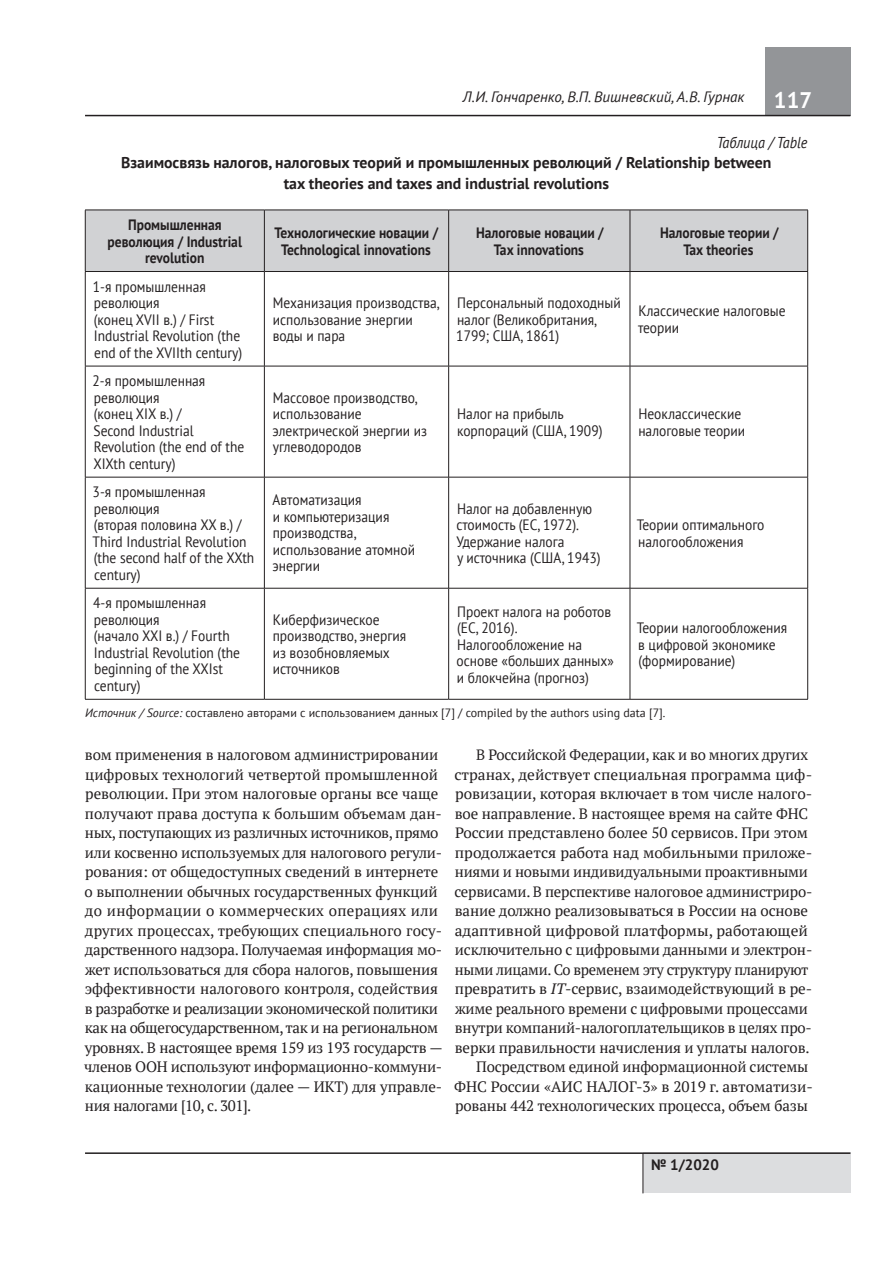
<style>
.page{position:relative;width:893px;height:1263px;background:#fff}
.page>*{position:absolute;margin:0;border:0;box-sizing:border-box;transform-origin:0 0}
.t1{font:700 22.5px "PT Sans";color:#fff}
.t2{font:700 15.75px/20.2px "PT Sans";color:#231f20;text-align:center}
.t3{font:italic 15.75px "PT Sans";color:#231f20;scale:.9 1}
.t4{font:15px/19.5px "PT Serif";letter-spacing:-.01em;color:#231f20}
.t5{font:15px/16.5px "PT Sans";color:#231f20;scale:.9 1}
.t6{font:700 15px/16.5px "PT Sans";color:#231f20;text-align:center;scale:.9 1}
.t7{font:italic 15px "PT Sans";color:#231f20}
.t8{font:700 15px "PT Sans";color:#231f20}
.t9{font:12px "PT Sans";color:#231f20}
.s1{font-style:italic}
</style>
<div class="page">
<div style="left:765px;top:48px;width:85px;height:68px;background:#939598"></div>
<div style="left:643px;top:1152px;width:207px;height:41px;background:#dcdddf"></div>
<hr style="left:643px;top:1153px;width:1px;height:40px;background:#231f20">
<hr style="left:85px;top:1152px;width:765px;height:2px;background:#231f20">
<hr style="left:85px;top:115px;width:765px;height:1px;background:#231f20">
<div style="left:86px;top:211px;width:721px;height:60px;background:#d1d2d4"></div>
<hr style="left:264px;top:210px;width:1px;height:61px;background:#231f20">
<hr style="left:448px;top:210px;width:1px;height:61px;background:#231f20">
<hr style="left:630px;top:210px;width:1px;height:61px;background:#231f20">
<hr style="left:264px;top:272px;width:1px;height:94px;background:#231f20">
<hr style="left:448px;top:272px;width:1px;height:94px;background:#231f20">
<hr style="left:630px;top:272px;width:1px;height:94px;background:#231f20">
<hr style="left:85px;top:366px;width:179px;height:1px;background:#231f20">
<hr style="left:264px;top:366px;width:185px;height:1px;background:#231f20">
<hr style="left:264px;top:366px;width:1px;height:111px;background:#231f20">
<hr style="left:449px;top:366px;width:181px;height:1px;background:#231f20">
<hr style="left:448px;top:366px;width:1px;height:111px;background:#231f20">
<hr style="left:630px;top:366px;width:178px;height:1px;background:#231f20">
<hr style="left:630px;top:366px;width:1px;height:111px;background:#231f20">
<hr style="left:85px;top:477px;width:179px;height:1px;background:#231f20">
<hr style="left:264px;top:477px;width:185px;height:1px;background:#231f20">
<hr style="left:264px;top:477px;width:1px;height:111px;background:#231f20">
<hr style="left:449px;top:477px;width:181px;height:1px;background:#231f20">
<hr style="left:448px;top:477px;width:1px;height:111px;background:#231f20">
<hr style="left:630px;top:477px;width:178px;height:1px;background:#231f20">
<hr style="left:630px;top:477px;width:1px;height:111px;background:#231f20">
<hr style="left:85px;top:588px;width:179px;height:1px;background:#231f20">
<hr style="left:264px;top:588px;width:185px;height:1px;background:#231f20">
<hr style="left:264px;top:588px;width:1px;height:111px;background:#231f20">
<hr style="left:449px;top:588px;width:181px;height:1px;background:#231f20">
<hr style="left:448px;top:588px;width:1px;height:111px;background:#231f20">
<hr style="left:630px;top:588px;width:178px;height:1px;background:#231f20">
<hr style="left:630px;top:588px;width:1px;height:111px;background:#231f20">
<hr style="left:85px;top:272px;width:1px;height:94px;background:#231f20">
<hr style="left:807px;top:272px;width:1px;height:94px;background:#231f20">
<hr style="left:85px;top:366px;width:1px;height:111px;background:#231f20">
<hr style="left:807px;top:366px;width:1px;height:111px;background:#231f20">
<hr style="left:85px;top:477px;width:1px;height:111px;background:#231f20">
<hr style="left:807px;top:477px;width:1px;height:111px;background:#231f20">
<hr style="left:85px;top:588px;width:1px;height:111px;background:#231f20">
<hr style="left:807px;top:588px;width:1px;height:111px;background:#231f20">
<hr style="left:85px;top:699px;width:179px;height:1px;background:#231f20">
<hr style="left:264px;top:699px;width:185px;height:1px;background:#231f20">
<hr style="left:449px;top:699px;width:181px;height:1px;background:#231f20">
<hr style="left:630px;top:699px;width:178px;height:1px;background:#231f20">
<hr style="left:85px;top:210px;width:179px;height:1px;background:#231f20">
<hr style="left:85px;top:210px;width:1px;height:61px;background:#231f20">
<hr style="left:264px;top:210px;width:185px;height:1px;background:#231f20">
<hr style="left:449px;top:210px;width:181px;height:1px;background:#231f20">
<hr style="left:630px;top:210px;width:178px;height:1px;background:#231f20">
<hr style="left:807px;top:210px;width:1px;height:61px;background:#231f20">
<hr style="left:85px;top:271px;width:179px;height:1px;background:#231f20">
<hr style="left:264px;top:271px;width:185px;height:1px;background:#231f20">
<hr style="left:449px;top:271px;width:181px;height:1px;background:#231f20">
<hr style="left:630px;top:271px;width:178px;height:1px;background:#231f20">
<p class="t7" style="left:463px;top:87px;width:283px">Л.И. Гончаренко, В.П. Вишневский, А.В. Гурнак</p>
<h1 class="t1" style="left:774px;top:85px;width:40px">117</h1>
<p class="t3" style="left:717px;top:133px;width:102px">Таблица / Table</p>
<p class="t2" style="left:121px;top:153px;width:652px">Взаимосвязь налогов, налоговых теорий и промышленных революций / Relationship between tax theories and taxes and industrial revolutions</p>
<p class="t6" style="left:108px;top:216px;width:151px">Промышленная революция / Industrial revolution</p>
<p class="t6" style="left:274px;top:224px;width:183px">Технологические новации /<br>Technological innovations</p>
<p class="t6" style="left:476px;top:224px;width:143px">Налоговые новации /<br>Tax innovations</p>
<p class="t6" style="left:660px;top:224px;width:133px">Налоговые теории /<br>Tax theories</p>
<p class="t5" style="left:93px;top:278px;width:167px">1-я промышленная революция<br>(конец XVII в.) / First<br>Industrial Revolution (the end of the XVIIth century)</p>
<p class="t5" style="left:273px;top:294px;width:187px">Механизация производства, использование энергии воды и пара</p>
<p class="t5" style="left:456px;top:294px;width:184px">Персональный подоходный налог (Великобритания,<br>1799; США, 1861)</p>
<p class="t5" style="left:638px;top:302px;width:166px">Классические налоговые теории</p>
<p class="t5" style="left:92px;top:372px;width:170px">2-я промышленная революция<br>(конец XIX в.) /<br>Second Industrial<br>Revolution (the end of the<br>XIXth century)</p>
<p class="t5" style="left:273px;top:389px;width:173px">Массовое производство, использование электрической энергии из углеводородов</p>
<p class="t5" style="left:457px;top:405px;width:163px">Налог на прибыль корпораций (США, 1909)</p>
<p class="t5" style="left:638px;top:405px;width:120px">Неоклассические налоговые теории</p>
<p class="t5" style="left:93px;top:483px;width:181px">3-я промышленная революция<br>(вторая половина XX в.) /<br>Third Industrial Revolution (the second half of the XXth century)</p>
<p class="t5" style="left:273px;top:492px;width:160px">Автоматизация<br>и компьютеризация производства, использование атомной энергии</p>
<p class="t5" style="left:456px;top:500px;width:162px">Налог на добавленную стоимость (ЕС, 1972).<br>Удержание налога<br>у источника (США, 1943)</p>
<p class="t5" style="left:637px;top:516px;width:143px">Теории оптимального налогообложения</p>
<p class="t5" style="left:93px;top:594px;width:165px">4-я промышленная революция<br>(начало XXI в.) / Fourth<br>Industrial Revolution (the beginning of the XXIst century)</p>
<p class="t5" style="left:273px;top:611px;width:150px">Киберфизическое производство, энергия из возобновляемых источников</p>
<p class="t5" style="left:457px;top:603px;width:176px">Проект налога на роботов (ЕС, 2016).<br>Налогообложение на основе «больших данных» и блокчейна (прогноз)</p>
<p class="t5" style="left:637px;top:619px;width:169px">Теории налогообложения в цифровой экономике (формирование)</p>
<p class="t9" style="left:85px;top:705px;width:582px"><span class="s1">Источник / Source:</span> составлено авторами с использованием данных [7] / compiled by the authors using data [7].</p>
<p class="t4" style="left:84px;top:745px;width:360px">вом применения в налоговом администрировании цифровых технологий четвертой промышленной революции. При этом налоговые органы все чаще получают права доступа к большим объемам дан&shy;ных, поступающих из различных источников, прямо или косвенно используемых для налогового регули&shy;рования: от общедоступных сведений в интернете о выполнении обычных государственных функций до информации о коммерческих операциях или других процессах, требующих специального госу&shy;дарственного надзора. Получаемая информация мо&shy;жет использоваться для сбора налогов, повышения эффективности налогового контроля, содействия в разработке и реализации экономической политики как на общегосударственном, так и на региональном уровнях. В настоящее время 159 из 193 государств — членов ООН используют информационно-коммуни&shy;кационные технологии (далее — ИКТ) для управле&shy;ния налогами [10, с. 301].</p>
<p class="t4" style="left:476px;top:745px;width:333px">В Российской Федерации, как и во многих других</p>
<p class="t4" style="left:454px;top:764px;width:359px">странах, действует специальная программа циф-</p>
<p class="t4" style="left:455px;top:784px;width:359px">ровизации, которая включает в том числе налого-</p>
<p class="t4" style="left:455px;top:803px;width:355px">вое направление. В настоящее время на сайте ФНС</p>
<p class="t4" style="left:455px;top:823px;width:354px">России представлено более 50 сервисов. При этом</p>
<p class="t4" style="left:455px;top:842px;width:359px">продолжается работа над мобильными приложе-</p>
<p class="t4" style="left:455px;top:862px;width:355px">ниями и новыми индивидуальными проактивными</p>
<p class="t4" style="left:454px;top:881px;width:359px">сервисами. В перспективе налоговое администриро-</p>
<p class="t4" style="left:455px;top:901px;width:355px">вание должно реализовываться в России на основе</p>
<p class="t4" style="left:455px;top:920px;width:355px">адаптивной цифровой платформы, работающей</p>
<p class="t4" style="left:455px;top:940px;width:359px">исключительно с цифровыми данными и электрон-</p>
<p class="t4" style="left:455px;top:959px;width:355px">ными лицами. Со временем эту структуру планируют</p>
<p class="t4" style="left:455px;top:979px;width:359px">превратить в <span class="s1">IT</span>-сервис, взаимодействующий в ре-</p>
<p class="t4" style="left:455px;top:998px;width:354px">жиме реального времени с цифровыми процессами</p>
<p class="t4" style="left:455px;top:1018px;width:359px">внутри компаний-налогоплательщиков в целях про-</p>
<p class="t4" style="left:455px;top:1037px;width:356px">верки правильности начисления и уплаты налогов.</p>
<p class="t4" style="left:476px;top:1057px;width:333px">Посредством единой информационной системы</p>
<p class="t4" style="left:454px;top:1076px;width:360px">ФНС России «АИС НАЛОГ‑3» в 2019 г. автоматизи-</p>
<p class="t4" style="left:455px;top:1096px;width:354px">рованы 442 технологических процесса, объем базы</p>
<p class="t8" style="left:651px;top:1154px;width:69px">№ 1/2020</p>
</div>
